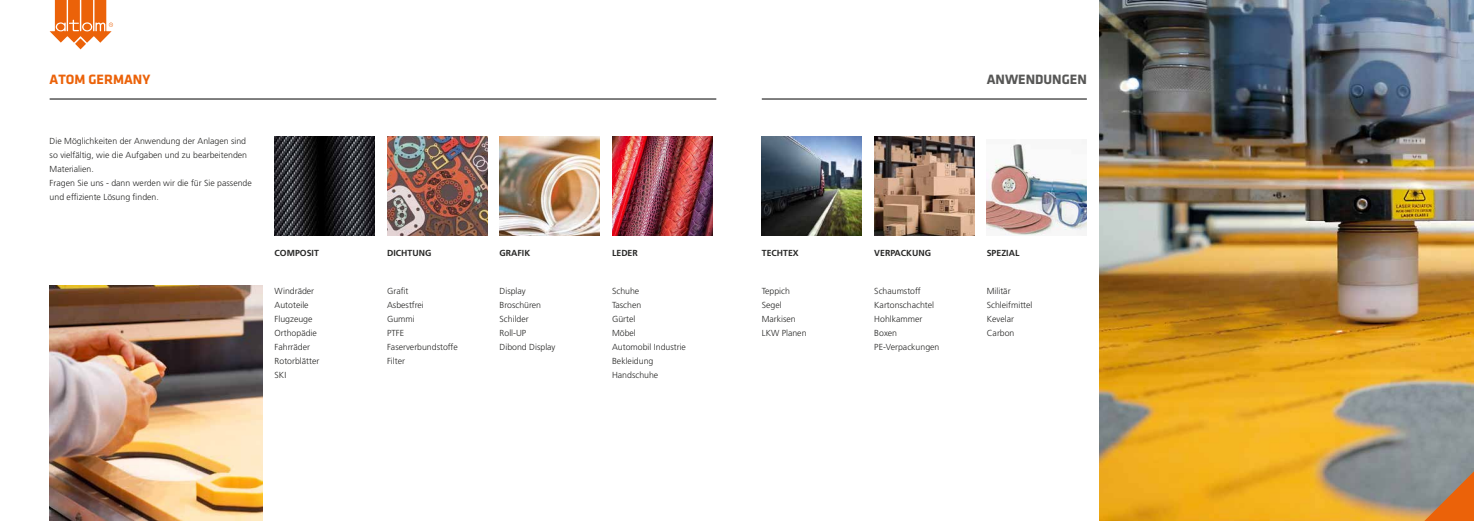
<style>
.page{position:relative;width:1474px;height:521px;background:#fff}
.page>*{position:absolute;margin:0;border:0;box-sizing:border-box;transform-origin:0 0}
.t1{font:14px "Klavika Bold Bold OSF";color:#eb6209}
.t2{font:14px "Klavika Bold Bold OSF";color:#575756}
.t3{font:300 8.75px/14px "Frutiger LT Std";color:#282827}
.t4{font:700 8.75px "Frutiger LT Std";color:#282827}
</style>
<div class="page">
<hr style="left:761px;top:99px;width:325px;height:1px;background:#000">
<svg style="left:50px;top:0;width:63px;height:49px"></svg>
<hr style="left:50px;top:99px;width:666px;height:1px;background:#000">
<img style="left:387px;top:136px;width:100px;height:100px">
<img style="left:499px;top:136px;width:100px;height:100px">
<img style="left:612px;top:136px;width:100px;height:100px">
<img style="left:874px;top:136px;width:100px;height:100px">
<img style="left:986px;top:144px;width:100px;height:92px">
<img style="left:274px;top:136px;width:101px;height:100px">
<img style="left:761px;top:136px;width:100px;height:100px">
<img style="left:1099px;top:0;width:374px;height:521px">
<svg style="left:1424px;top:471px;width:49px;height:50px;background:#b97a4f"></svg>
<img style="left:50px;top:285px;width:212px;height:236px">
<h1 class="t1" style="left:50px;top:71px;width:102px">ATOM GERMANY</h1>
<h1 class="t2" style="left:986px;top:71px;width:102px">ANWENDUNGEN</h1>
<p class="t3" style="left:50px;top:134px;width:204px">Die Möglichkeiten der Anwendung der Anlagen sind so vielfältig, wie die Aufgaben und zu bearbeitenden Materialien.<br>Fragen Sie uns - dann werden wir die für Sie passende und effiziente Lösung finden.</p>
<p class="t4" style="left:274px;top:247px;width:46px">COMPOSIT</p>
<p class="t3" style="left:274px;top:284px;width:46px">Windräder<br>Autoteile<br>Flugzeuge<br>Orthopädie<br>Fahrräder<br>Rotorblätter<br>SKI</p>
<p class="t4" style="left:387px;top:247px;width:46px">DICHTUNG</p>
<p class="t3" style="left:387px;top:284px;width:72px">Grafit<br>Asbestfrei<br>Gummi<br>PTFE<br>Faserverbundstoffe<br>Filter</p>
<p class="t4" style="left:499px;top:247px;width:32px">GRAFIK</p>
<p class="t3" style="left:499px;top:284px;width:57px">Display<br>Broschüren<br>Schilder<br>Roll-UP<br>Dibond Display</p>
<p class="t4" style="left:612px;top:247px;width:27px">LEDER</p>
<p class="t3" style="left:612px;top:284px;width:75px">Schuhe<br>Taschen<br>Gürtel<br>Möbel<br>Automobil Industrie<br>Bekleidung<br>Handschuhe</p>
<p class="t4" style="left:761px;top:247px;width:38px">TECHTEX</p>
<p class="t3" style="left:761px;top:284px;width:46px">Teppich<br>Segel<br>Markisen<br>LKW Planen</p>
<p class="t4" style="left:874px;top:247px;width:58px">VERPACKUNG</p>
<p class="t3" style="left:874px;top:284px;width:67px">Schaumstoff<br>Kartonschachtel<br>Hohlkammer<br>Boxen<br>PE-Verpackungen</p>
<p class="t4" style="left:986px;top:247px;width:34px">SPEZIAL</p>
<p class="t3" style="left:986px;top:284px;width:47px">Militär<br>Schleifmittel<br>Kevelar<br>Carbon</p>
</div>
